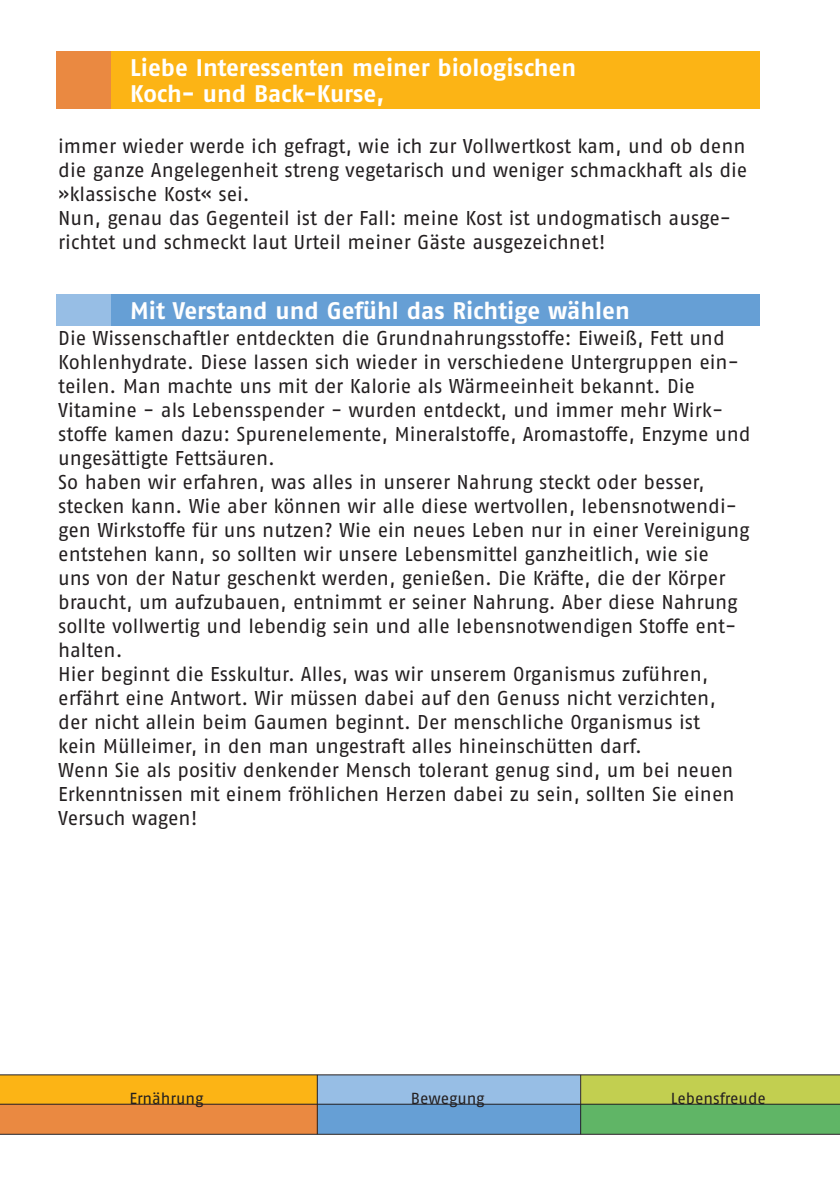
<style>
.page{position:relative;width:840px;height:1191px;background:#fff}
.page>*{position:absolute;margin:0;border:0;box-sizing:border-box;transform-origin:0 0}
.t1{font:700 24px/26px "Fago No";color:#fff}
.t2{font:20px/24px "Fago No Regular Tf";color:#231f20}
.t3{font:16px "Fago No Regular Tf";letter-spacing:-.005em;color:#231f20}
</style>
<div class="page">
<div style="left:56px;top:51px;width:55px;height:58px;background:#ea8941"></div>
<div style="left:111px;top:51px;width:648px;height:58px;background:#fcb415"></div>
<div style="left:580px;top:1104px;width:259px;height:30px;background:#60b566"></div>
<div style="left:316px;top:1104px;width:264px;height:30px;background:#669fd5"></div>
<div style="left:0;top:1104px;width:317px;height:30px;background:#ea8941"></div>
<hr style="left:0;top:1133px;width:839px;height:1px;background:#231f20">
<div style="left:0;top:1074px;width:317px;height:29px;background:#fcb415"></div>
<div style="left:317px;top:1074px;width:263px;height:29px;background:#97bee5"></div>
<div style="left:580px;top:1074px;width:259px;height:29px;background:#c2cf50"></div>
<hr style="left:0;top:1074px;width:839px;height:1px;background:#231f20">
<hr style="left:0;top:1103px;width:839px;height:1px;background:#231f20">
<hr style="left:317px;top:1074px;width:1px;height:60px;background:#231f20">
<hr style="left:580px;top:1074px;width:1px;height:60px;background:#231f20">
<div style="left:56px;top:294px;width:55px;height:31px;background:#97bee5"></div>
<div style="left:111px;top:294px;width:648px;height:31px;background:#669fd5"></div>
<p class="t1" style="left:130px;top:56px;width:447px">Liebe Interessenten meiner biologischen<br>Koch- und Back-Kurse,</p>
<p class="t2" style="left:58px;top:135px;width:690px">immer wieder werde ich gefragt, wie ich zur Vollwertkost kam, und ob denn die ganze Angelegenheit streng vegetarisch und weniger schmackhaft als die »klassische Kost« sei.<br>Nun, genau das Gegenteil ist der Fall: meine Kost ist undogmatisch ausge&shy;richtet und schmeckt laut Urteil meiner Gäste ausgezeichnet!</p>
<p class="t1" style="left:130px;top:299px;width:500px">Mit Verstand und Gefühl das Richtige wählen</p>
<p class="t2" style="left:58px;top:327px;width:693px">Die Wissenschaftler entdeckten die Grundnahrungsstoffe: Eiweiß, Fett und Kohlenhydrate. Diese lassen sich wieder in verschiedene Untergruppen ein&shy;teilen. Man machte uns mit der Kalorie als Wärmeeinheit bekannt. Die Vitamine - als Lebensspender - wurden entdeckt, und immer mehr Wirk&shy;stoffe kamen dazu: Spurenelemente, Mineralstoffe, Aromastoffe, Enzyme und ungesättigte Fettsäuren.<br>So haben wir erfahren, was alles in unserer Nahrung steckt oder besser, stecken kann. Wie aber können wir alle diese wertvollen, lebensnotwendi&shy;gen Wirkstoffe für uns nutzen? Wie ein neues Leben nur in einer Vereinigung entstehen kann, so sollten wir unsere Lebensmittel ganzheitlich, wie sie<br>uns von der Natur geschenkt werden, genießen. Die Kräfte, die der Körper braucht, um aufzubauen, entnimmt er seiner Nahrung. Aber diese Nahrung sollte vollwertig und lebendig sein und alle lebensnotwendigen Stoffe ent&shy;halten.<br>Hier beginnt die Esskultur. Alles, was wir unserem Organismus zuführen, erfährt eine Antwort. Wir müssen dabei auf den Genuss nicht verzichten,<br>der nicht allein beim Gaumen beginnt. Der menschliche Organismus ist<br>kein Mülleimer, in den man ungestraft alles hineinschütten darf.<br>Wenn Sie als positiv denkender Mensch tolerant genug sind, um bei neuen Erkenntnissen mit einem fröhlichen Herzen dabei zu sein, sollten Sie einen Versuch wagen!</p>
<p class="t3" style="left:129px;top:1092px;width:75px">Ernährung</p>
<p class="t3" style="left:411px;top:1092px;width:75px">Bewegung</p>
<p class="t3" style="left:670px;top:1092px;width:96px">Lebensfreude</p>
</div>
